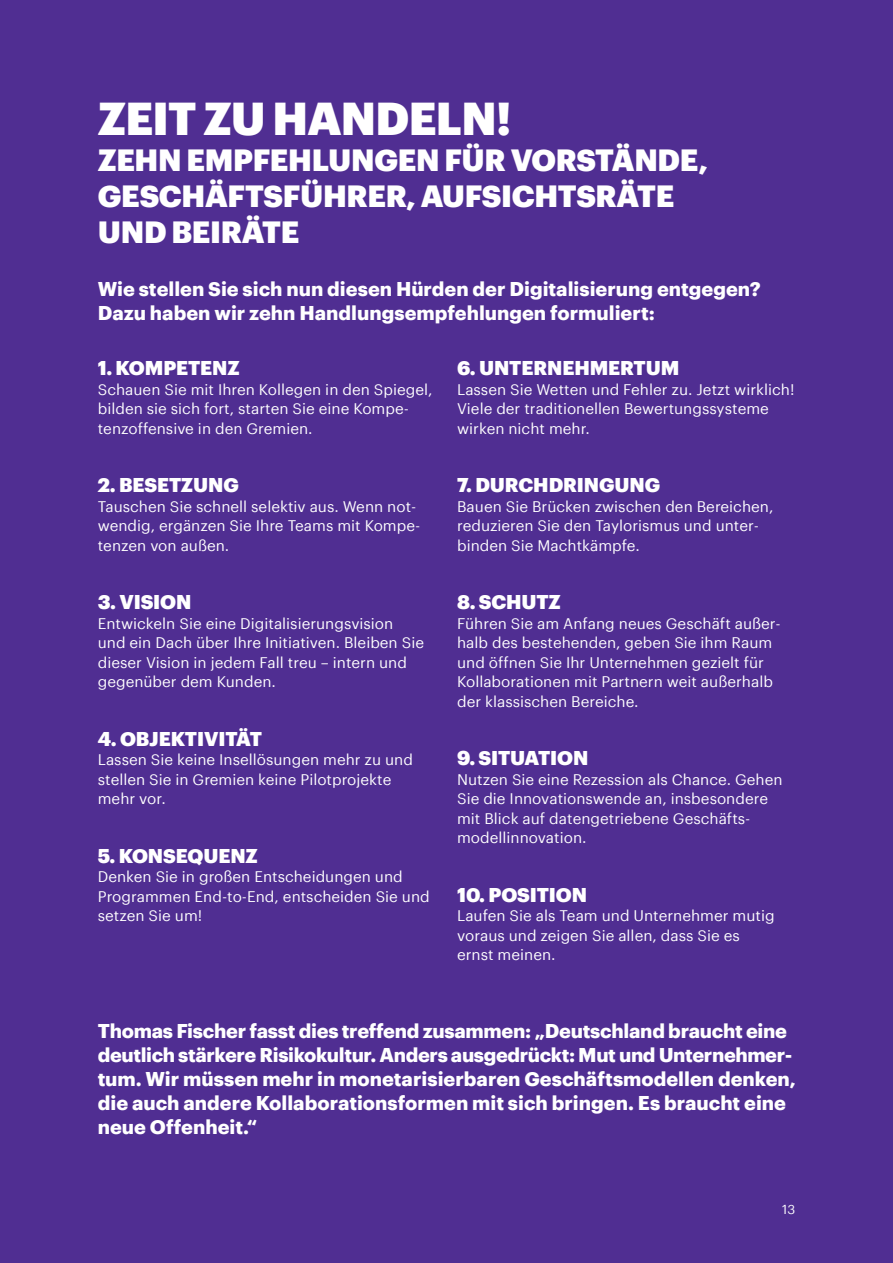
<style>
.page{position:relative;width:893px;height:1263px;background:#502e92}
.page>*{position:absolute;margin:0;border:0;box-sizing:border-box;transform-origin:0 0}
.Head_innen_L1_Kopie{font:900 45px "Graphik";letter-spacing:-.015em;color:#fff}
.Head_innen_L2_Kopie{font:900 30px/36px "Graphik";letter-spacing:-.01em;color:#fff}
.leader_weissss{font:700 19.5px/24px "Graphik";color:#fff}
.Subhead_Level1_versa{font:900 19.5px "Graphik";letter-spacing:-.005em;color:#fff}
.body_white{font:15px/19.5px "Graphik";color:#fff}
.body_white-2{font:12.75px "Graphik";color:#fff}
</style>
<div class="page">
<p class="Head_innen_L1_Kopie" style="left:98px;top:84px;width:415px">ZEIT ZU HANDELN!</p>
<p class="Head_innen_L2_Kopie" style="left:98px;top:139px;width:612px">ZEHN EMPFEHLUNGEN FÜR VORSTÄNDE,<br>GESCHÄFTSFÜHRER, AUFSICHTSRÄTE<br>UND BEIRÄTE</p>
<p class="leader_weissss" style="left:98px;top:275px;width:665px">Wie stellen Sie sich nun diesen Hürden der Digitalisierung entgegen?<br>Dazu haben wir zehn Handlungsempfehlungen formuliert:</p>
<p class="Subhead_Level1_versa" style="left:98px;top:353px;width:143px">1. KOMPETENZ</p>
<p class="body_white" style="left:98px;top:378px;width:336px">Schauen Sie mit Ihren Kollegen in den Spiegel, bilden sie sich fort, starten Sie eine Kompe&shy;tenzoffensive in den Gremien.</p>
<p class="Subhead_Level1_versa" style="left:98px;top:470px;width:142px">2. BESETZUNG</p>
<p class="body_white" style="left:98px;top:495px;width:324px">Tauschen Sie schnell selektiv aus. Wenn not&shy;wendig, ergänzen Sie Ihre Teams mit Kompe&shy;tenzen von außen.</p>
<p class="Subhead_Level1_versa" style="left:98px;top:587px;width:95px">3. VISION</p>
<p class="body_white" style="left:98px;top:612px;width:328px">Entwickeln Sie eine Digitalisierungsvision und ein Dach über Ihre Initiativen. Bleiben Sie dieser Vision in jedem Fall treu – intern und gegenüber dem Kunden.</p>
<p class="Subhead_Level1_versa" style="left:98px;top:723px;width:166px">4. OBJEKTIVITÄT</p>
<p class="body_white" style="left:98px;top:749px;width:317px">Lassen Sie keine Insellösungen mehr zu und stellen Sie in Gremien keine Pilotprojekte mehr vor.</p>
<p class="Subhead_Level1_versa" style="left:98px;top:840px;width:162px">5. KONSEQUENZ</p>
<p class="body_white" style="left:98px;top:866px;width:333px">Denken Sie in großen Entscheidungen und<br>Programmen End-to-End, entscheiden Sie und setzen Sie um!</p>
<p class="Subhead_Level1_versa" style="left:457px;top:353px;width:224px">6. UNTERNEHMERTUM</p>
<p class="body_white" style="left:457px;top:378px;width:339px">Lassen Sie Wetten und Fehler zu. Jetzt wirklich!<br>Viele der traditionellen Bewertungssysteme wirken nicht mehr.</p>
<p class="Subhead_Level1_versa" style="left:457px;top:470px;width:204px">7. DURCHDRINGUNG</p>
<p class="body_white" style="left:457px;top:495px;width:318px">Bauen Sie Brücken zwischen den Bereichen, reduzieren Sie den Taylorismus und unter&shy;binden Sie Machtkämpfe.</p>
<p class="Subhead_Level1_versa" style="left:457px;top:587px;width:105px">8. SCHUTZ</p>
<p class="body_white" style="left:457px;top:612px;width:325px">Führen Sie am Anfang neues Geschäft außer&shy;halb des bestehenden, geben Sie ihm Raum und öffnen Sie Ihr Unternehmen gezielt für Kollaborationen mit Partnern weit außerhalb der klassischen Bereiche.</p>
<p class="Subhead_Level1_versa" style="left:457px;top:743px;width:133px">9. SITUATION</p>
<p class="body_white" style="left:457px;top:768px;width:327px">Nutzen Sie eine Rezession als Chance. Gehen Sie die Innovationswende an, insbesondere mit Blick auf datengetriebene Geschäfts&shy;modellinnovation.</p>
<p class="Subhead_Level1_versa" style="left:457px;top:879px;width:132px">10. POSITION</p>
<p class="body_white" style="left:457px;top:905px;width:319px">Laufen Sie als Team und Unternehmer mutig voraus und zeigen Sie allen, dass Sie es ernst meinen.</p>
<p class="leader_weissss" style="left:98px;top:1017px;width:700px">Thomas Fischer fasst dies treffend zusammen: „Deutschland braucht eine deutlich stärkere Risikokultur. Anders ausgedrückt: Mut und Unternehmer&shy;tum. Wir müssen mehr in monetarisierbaren Geschäftsmodellen denken, die auch andere Kollaborationsformen mit sich bringen. Es braucht eine neue Offenheit.“</p>
<p class="body_white-2" style="left:782px;top:1200px;width:15px">13</p>
</div>
